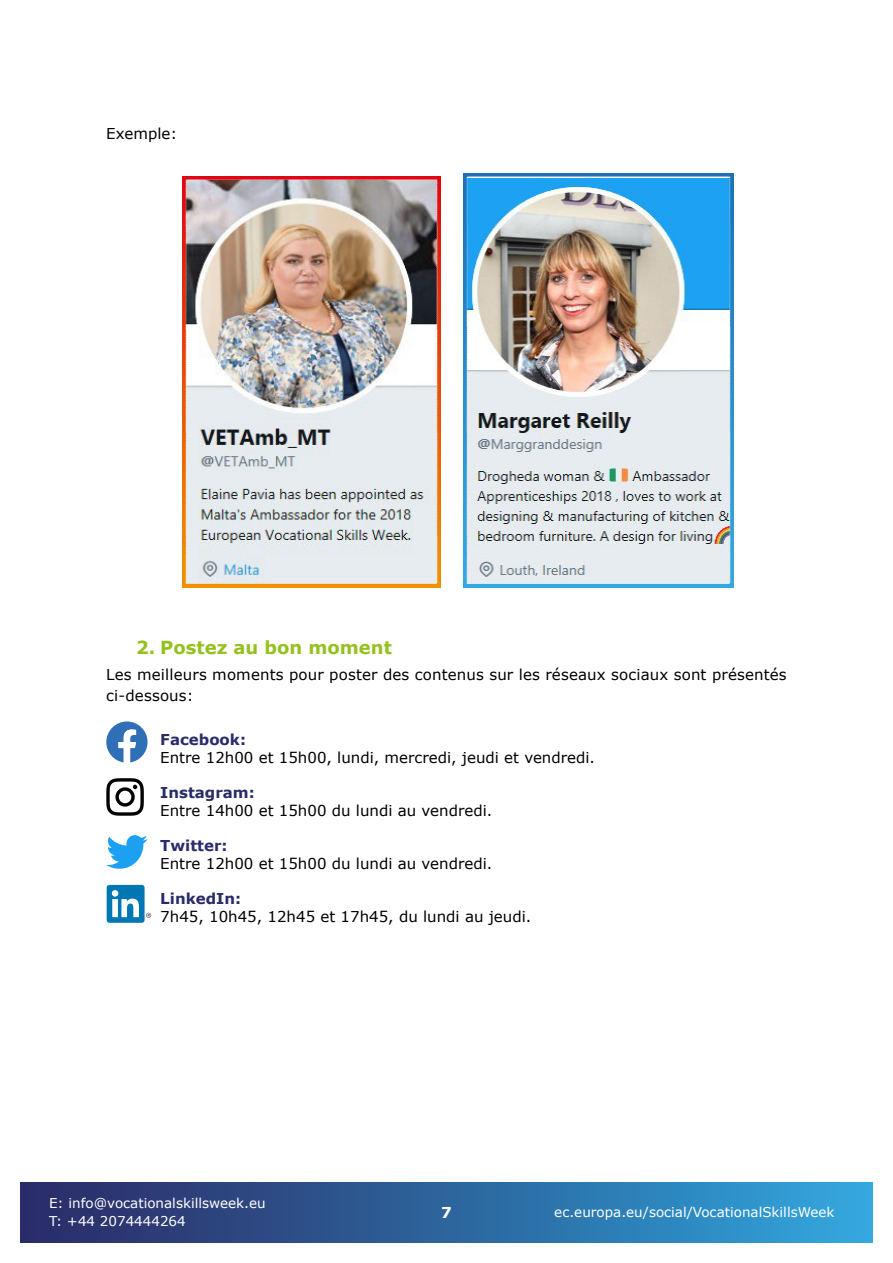
<style>
.page{position:relative;width:893px;height:1263px;background:#fff}
.page>*{position:absolute;margin:0;border:0;box-sizing:border-box;transform-origin:0 0}
.t1{font:700 18px "Verdana";color:#95c11f}
.t2{font:15px/21.5px "Verdana";color:#000}
.t3{font:700 15px "Verdana";color:#292c69}
.t4{font:700 15px "Verdana";color:#fff}
.t5{font:13.5px/18px "Verdana";color:#fff}
</style>
<div class="page">
<div style="left:21px;top:1182px;width:851px;height:60px;background:linear-gradient(to right,#2a2762,#31a5dc)"></div>
<svg style="left:146px;top:913px;width:5px;height:5px"></svg>
<div style="left:107px;top:885px;width:38px;height:38px;background:#0076b3;border-radius:3px"></div>
<svg style="left:112px;top:890px;width:27px;height:27px"></svg>
<img style="left:182px;top:176px;width:259px;height:412px">
<img style="left:463px;top:174px;width:270px;height:414px">
<svg style="left:106px;top:721px;width:42px;height:42px"></svg>
<svg style="left:106px;top:778px;width:38px;height:38px"></svg>
<svg style="left:106px;top:835px;width:42px;height:34px"></svg>
<p class="t2" style="left:106px;top:123px;width:72px">Exemple:</p>
<p class="t1" style="left:136px;top:635px;width:257px">2. Postez au bon moment</p>
<p class="t2" style="left:106px;top:663px;width:682px">Les meilleurs moments pour poster des contenus sur les réseaux sociaux sont présentés ci-dessous:</p>
<p class="t3" style="left:160px;top:729px;width:87px">Facebook:</p>
<p class="t2" style="left:160px;top:746px;width:436px">Entre 12h00 et 15h00, lundi, mercredi, jeudi et vendredi.</p>
<p class="t3" style="left:160px;top:782px;width:96px">Instagram:</p>
<p class="t2" style="left:160px;top:799px;width:333px">Entre 14h00 et 15h00 du lundi au vendredi.</p>
<p class="t3" style="left:160px;top:835px;width:69px">Twitter:</p>
<p class="t2" style="left:160px;top:852px;width:333px">Entre 12h00 et 15h00 du lundi au vendredi.</p>
<p class="t3" style="left:160px;top:888px;width:82px">LinkedIn:</p>
<p class="t2" style="left:160px;top:905px;width:372px">7h45, 10h45, 12h45 et 17h45, du lundi au jeudi.</p>
<p class="t5" style="left:49px;top:1194px;width:218px">E: info@vocationalskillsweek.eu<br>T: +44 2074444264</p>
<p class="t5" style="left:554px;top:1203px;width:282px">ec.europa.eu/social/VocationalSkillsWeek</p>
<p class="t4" style="left:441px;top:1202px;width:12px">7</p>
</div>
